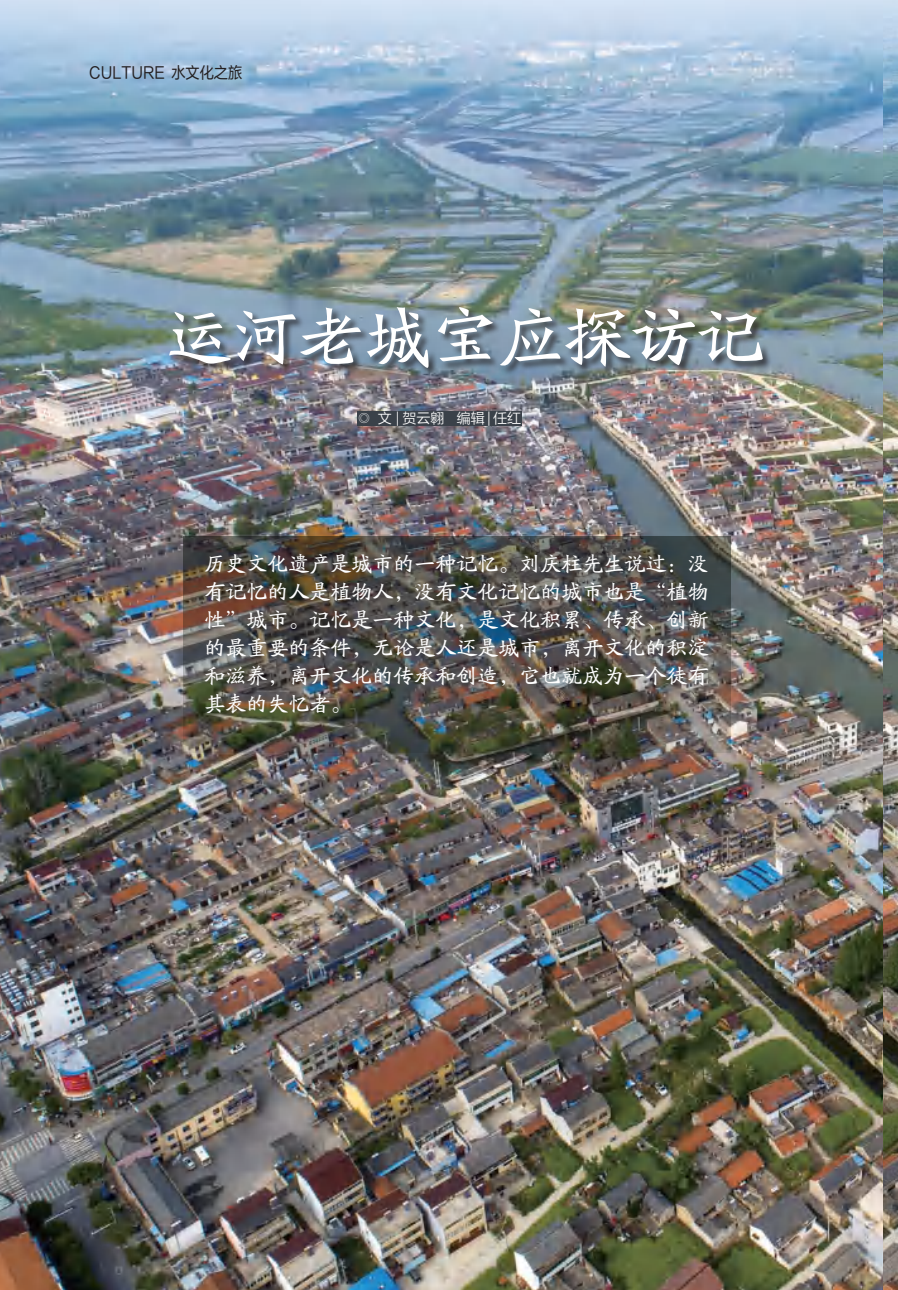
<style>
.page{position:relative;width:898px;height:1290px;background:#fff}
.page>*{position:absolute;margin:0;border:0;box-sizing:border-box;transform-origin:0 0}
.t1{font:66.5px "FZBWKSK GBK1 0";color:#fff}
.t2{font:21px/28px "FZBWKSJW GB1 0";color:#fff;text-align:justify}
.t3{font:15.75px "FZLTHK GBK1 0";color:#231f20;scale:.9 1}
.t4{font:14px "FZLTXIHK GBK1 0";color:#fff}
</style>
<div class="page">
<img style="left:0;top:0;width:898px;height:1290px">
<div style="left:357px;top:411px;width:164px;height:14px;background:#3a4149"></div>
<div style="left:169px;top:307px;width:604px;height:70px;background:#231f20;opacity:.75"></div>
<img style="left:183px;top:537px;width:547px;height:216px">
<p class="t3" style="left:89px;top:64px;width:171px">CULTURE 水文化之旅</p>
<h1 class="t1" style="left:165px;top:303px;width:600px">运河老城宝应探访记</h1>
<p class="t4" style="left:357px;top:411px;width:166px">◎ 文 | 贺云翱 编辑 | 任红</p>
<p class="t2" style="left:205px;top:550px;width:506px">历史文化遗产是城市的一种记忆。刘庆柱先生说过：没有记忆的人是植物人，没有文化记忆的城市也是“植物性”城市。记忆是一种文化，是文化积累、传承、创新的最重要的条件，无论是人还是城市，离开文化的积淀和滋养，离开文化的传承和创造，它也就成为一个徒有其表的失忆者。</p>
</div>
